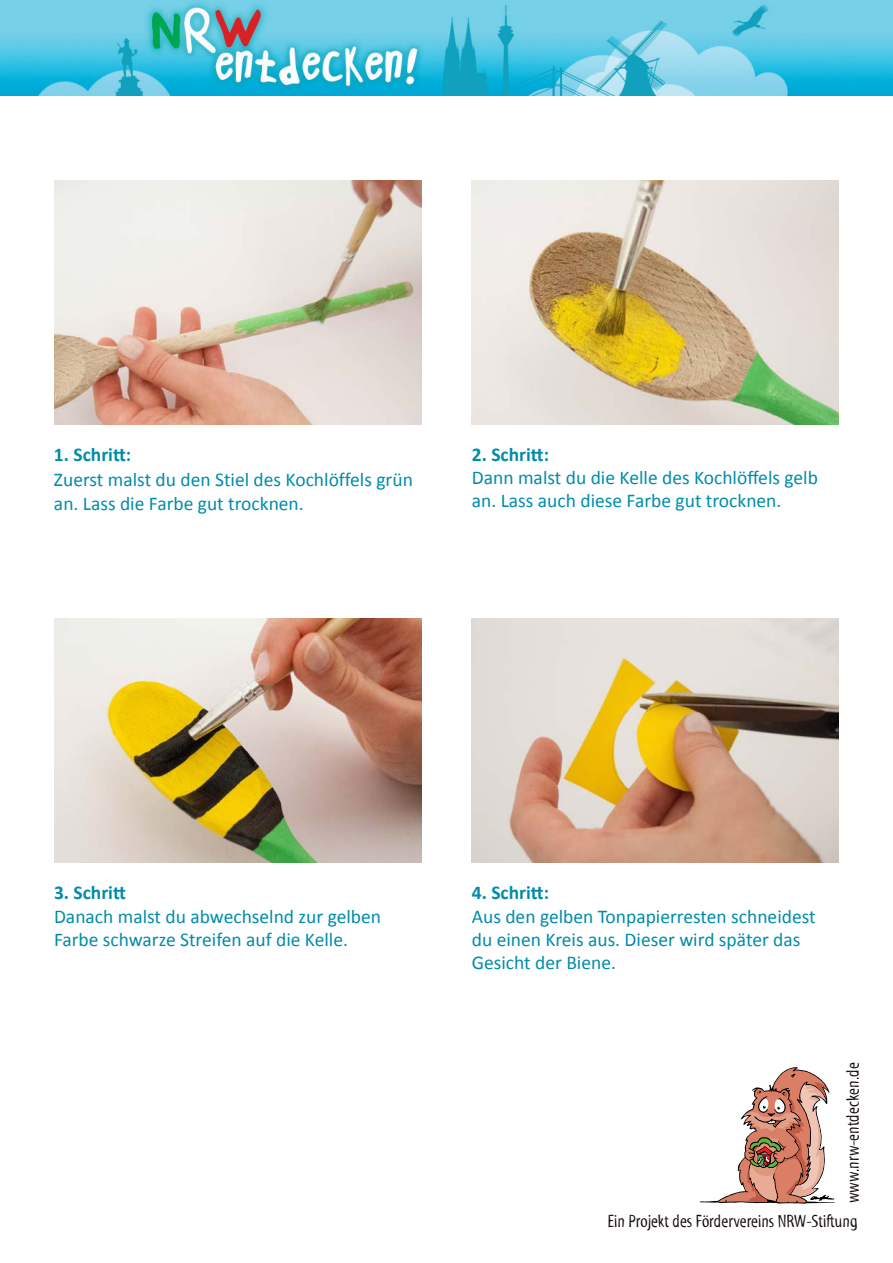
<style>
.page{position:relative;width:893px;height:1263px;background:#fff}
.page>*{position:absolute;margin:0;border:0;box-sizing:border-box;transform-origin:0 0}
.t1{font:19.5px/23.4px "Calibri";color:#008caa}
.t2{font:700 19.5px "Calibri";color:#008caa}
.t3{font:18px "Myriad Tilt";color:#110a08}
.s1{font-weight:700}
</style>
<div class="page">
<img style="left:0;top:0;width:893px;height:95px">
<svg style="left:700px;top:1067px;width:135px;height:137px"></svg>
<img style="left:472px;top:180px;width:367px;height:244px">
<img style="left:54px;top:180px;width:367px;height:244px">
<img style="left:54px;top:619px;width:367px;height:244px">
<img style="left:472px;top:619px;width:367px;height:244px">
<p class="t2" style="left:54px;top:442px;width:79px">1. Schritt:</p>
<p class="t1" style="left:54px;top:468px;width:360px">Zuerst malst du den Stiel des Kochlöffels grün an. Lass die Farbe gut trocknen.</p>
<p class="t1" style="left:472px;top:442px;width:348px"><span class="s1">2. Schritt:<br></span>Dann malst du die Kelle des Kochlöffels gelb an. Lass auch diese Farbe gut trocknen.</p>
<p class="t1" style="left:54px;top:881px;width:329px"><span class="s1">3. Schritt<br></span>Danach malst du abwechselnd zur gelben<br>Farbe schwarze Streifen auf die Kelle.</p>
<p class="t2" style="left:472px;top:880px;width:79px">4. Schritt:</p>
<p class="t1" style="left:472px;top:904px;width:345px">Aus den gelben Tonpapierresten schneidest du einen Kreis aus. Dieser wird später das<br>Gesicht der Biene.</p>
<p class="t3" style="left:843px;top:1203px;width:142px;rotate:-90deg">www.nrw-entdecken.de</p>
<p class="t3" style="left:607px;top:1211px;width:252px">Ein Projekt des Fördervereins NRW-Stiftung</p>
</div>
